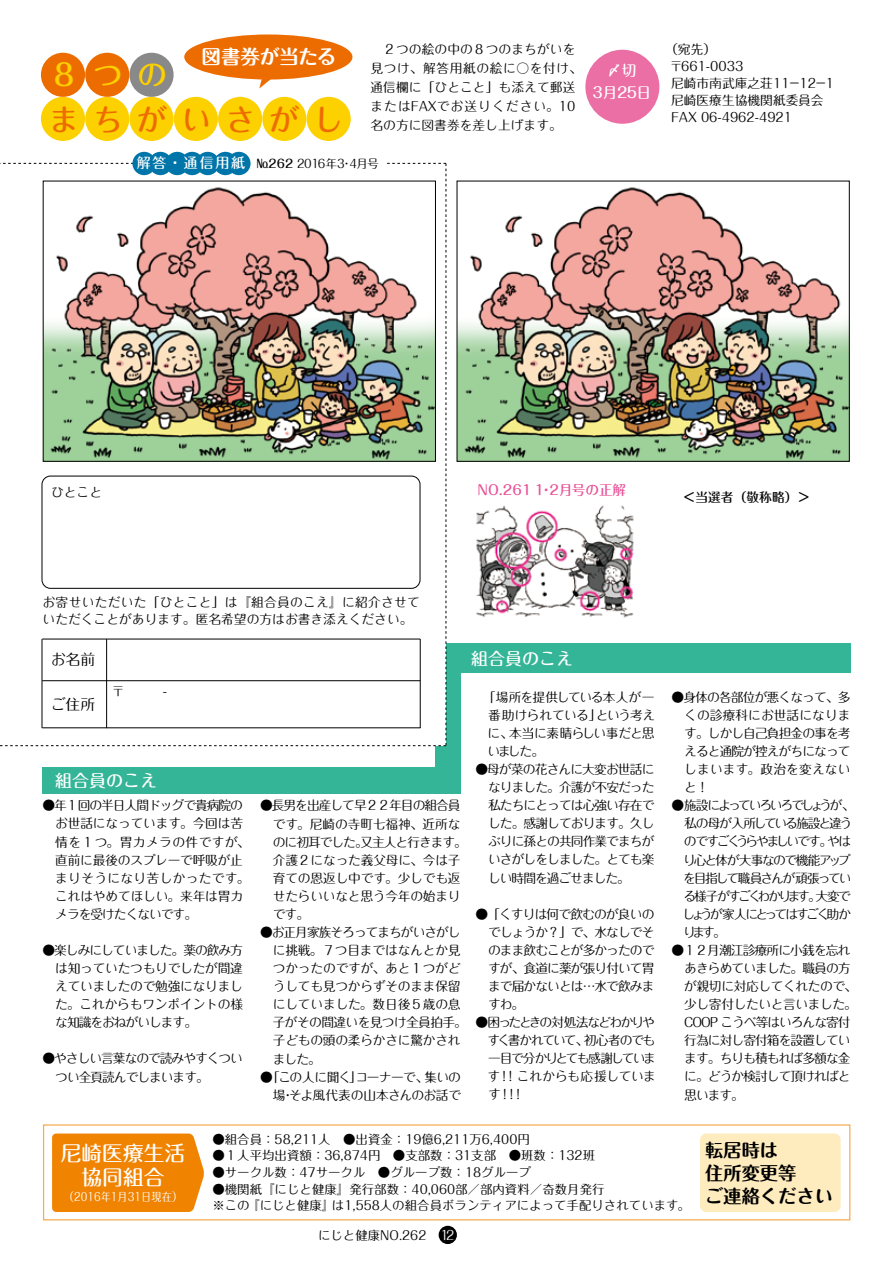
<style>
.page{position:relative;width:893px;height:1263px;background:#fff}
.page>*{position:absolute;margin:0;border:0;box-sizing:border-box;transform-origin:0 0}
.t1{font:500 29.85px "Maru Fo Pro";letter-spacing:.475em;color:#ed6c00}
.t2{font:500 29.85px "Maru Fo Pro";color:#fdd000}
.t3{font:500 20.7px/23.9px "Maru Fo Pro";color:#fff;text-align:center}
.t4{font:700 19.5px "Maru Fo Pro";letter-spacing:-.005em;color:#fff}
.t5{font:700 18.3px/22.8px "Maru Fo Pro";color:#000}
.t6{font:500 16.95px "Maru Fo Pro";color:#fff}
.t7{font:14.85px "Maru Fo Pro";color:#000}
.t8{font:500 14.7px/21.6px "Maru Fo Pro";letter-spacing:-.04em;color:#fff;text-align:center}
.t9{font:500 13.65px "Maru Fo Pro";color:#e85298}
.t10{font:12.75px/18.1px "Maru Fo Pro";letter-spacing:-.05em;color:#000;text-align:justify}
.t11{font:12.75px/18.1px "Maru Fo Pro";letter-spacing:-.02em;color:#000}
.t12{font:12.75px/18.1px "Maru Fo Pro";letter-spacing:-.075em;color:#000}
.t13{font:12.75px/18.1px "Maru Fo Pro";letter-spacing:-.16em;color:#000}
.t14{font:12.75px/17px "Maru Fo Pro";color:#000}
.t15{font:12.75px/18.1px "Maru Fo Pro";letter-spacing:-.015em;color:#000}
.t16{font:12.75px/19.2px "Maru Fo Pro";letter-spacing:.005em;color:#000}
.t17{font:12.75px/18.1px "Maru Fo Pro";letter-spacing:-.08em;color:#000}
.t18{font:500 12.75px "Maru Fo Pro";color:#000}
.t19{font:12.45px/16.6px "Maru Fo Pro";color:#000}
.t20{font:11.7px "Maru Fo Pro";letter-spacing:-.04em;color:#000}
.t21{font:11.4px "Maru Fo Pro";color:#fff;scale:.9 1}
.s1{font-weight:500;font-size:14.1px;color:#fff}
.s2{font-weight:500}
.s3{font-size:12.75px;color:#fff}
</style>
<div class="page">
<div style="left:439px;top:1226px;width:18px;height:18px;background:#000;border-radius:50%"></div>
<div style="left:435px;top:643px;width:25px;height:150px;background:#35b597"></div>
<div style="left:585px;top:50px;width:74px;height:74px;background:#eb6ea5;border-radius:50%"></div>
<div style="left:184px;top:34px;width:168px;height:46px;background:#ed6c00;border-radius:50%"></div>
<svg style="left:259px;top:79px;width:13px;height:10px"></svg>
<div style="left:41px;top:97px;width:44px;height:44px;background:#fdd000;border-radius:50%"></div>
<div style="left:41px;top:53px;width:44px;height:44px;background:#ed6c00;border-radius:50%"></div>
<div style="left:85px;top:97px;width:44px;height:44px;background:#fdd000;border-radius:50%"></div>
<div style="left:85px;top:53px;width:44px;height:44px;background:#ed6c00;border-radius:50%"></div>
<div style="left:129px;top:97px;width:45px;height:44px;background:#fdd000;border-radius:50%"></div>
<div style="left:129px;top:53px;width:45px;height:44px;background:#898989;border-radius:50%"></div>
<div style="left:174px;top:97px;width:44px;height:44px;background:#fdd000;border-radius:50%"></div>
<div style="left:218px;top:97px;width:44px;height:44px;background:#fdd000;border-radius:50%"></div>
<div style="left:262px;top:97px;width:44px;height:44px;background:#fdd000;border-radius:50%"></div>
<div style="left:307px;top:97px;width:44px;height:44px;background:#fdd000;border-radius:50%"></div>
<div style="left:43px;top:767px;width:418px;height:26px;background:#35b597"></div>
<img style="left:459px;top:187px;width:389px;height:273px">
<div style="left:457px;top:181px;width:393px;height:281px;border:1px solid #000"></div>
<svg style="left:0;top:163px;width:447px;height:583px"></svg>
<hr style="left:42px;top:680px;width:378px;height:1px;background:#000">
<hr style="left:42px;top:727px;width:378px;height:1px;background:#000">
<hr style="left:42px;top:639px;width:378px;height:1px;background:#000">
<hr style="left:42px;top:639px;width:1px;height:89px;background:#000">
<hr style="left:106px;top:639px;width:1px;height:89px;background:#000">
<hr style="left:420px;top:639px;width:1px;height:89px;background:#000">
<img style="left:45px;top:183px;width:389px;height:277px">
<div style="left:43px;top:181px;width:393px;height:281px;border:1px solid #000"></div>
<div style="left:42px;top:476px;width:378px;height:112px;border:1px solid #000;border-radius:9px"></div>
<div style="left:245px;top:156px;width:141px;height:15px;background:#fff"></div>
<div style="left:132px;top:152px;width:24px;height:23px;background:#0075a9;border-radius:50%"></div>
<div style="left:149px;top:152px;width:23px;height:23px;background:#0075a9;border-radius:50%"></div>
<div style="left:166px;top:152px;width:23px;height:23px;background:#0075a9;border-radius:50%"></div>
<div style="left:180px;top:152px;width:24px;height:23px;background:#0075a9;border-radius:50%"></div>
<div style="left:196px;top:152px;width:23px;height:23px;background:#0075a9;border-radius:50%"></div>
<div style="left:214px;top:152px;width:23px;height:23px;background:#0075a9;border-radius:50%"></div>
<div style="left:227px;top:152px;width:24px;height:23px;background:#0075a9;border-radius:50%"></div>
<img style="left:476px;top:505px;width:158px;height:113px">
<div style="left:43px;top:1124px;width:807px;height:96px;border:1px solid #f6ae54"></div>
<div style="left:700px;top:1133px;width:141px;height:79px;background:#feebbe;border-radius:6px"></div>
<div style="left:52px;top:1133px;width:152px;height:79px;background:#f08300"></div>
<div style="left:458px;top:643px;width:393px;height:30px;background:#35b597"></div>
<p class="t16" style="left:370px;top:38px;width:213px;text-indent:13px">２つの絵の中の８つのまちがいを見つけ、解答用紙の絵に○を付け、通信欄に「ひとこと」も添えて郵送またはFAXでお送りください。10名の方に図書券を差し上げます。</p>
<h3 class="t4" style="left:202px;top:41px;width:136px">図書券が当たる</h3>
<h1 class="t1" style="left:49px;top:96px;width:296px">まちがいさがし</h1>
<h1 class="t2" style="left:49px;top:51px;width:120px">８つの</h1>
<p class="t8" style="left:593px;top:58px;width:60px">〆切<br>3月25日</p>
<p class="t20" style="left:137px;top:154px;width:244px"><span class="s1">解答・通信用紙</span> <span class="s2">№262</span> 2016年3・4月号</p>
<p class="t14" style="left:670px;top:39px;width:166px;text-indent:-5px">（宛先）<br>〒661-0033<br>尼崎市南武庫之荘11－12－1尼崎医療生協機関紙委員会<br>FAX 06-4962-4921</p>
<p class="t10" style="left:51px;top:482px;width:53px">ひとこと</p>
<p class="t9" style="left:477px;top:479px;width:150px">NO.261 1・2月号の正解</p>
<p class="t18" style="left:683px;top:487px;width:129px">＜当選者（敬称略）＞</p>
<p class="t14" style="left:43px;top:592px;width:379px">お寄せいただいた「ひとこと」は『組合員のこえ』に紹介させていただくことがあります。匿名希望の方はお書き添えください。</p>
<p class="t7" style="left:51px;top:647px;width:46px">お名前</p>
<p class="t7" style="left:51px;top:692px;width:46px">ご住所</p>
<h3 class="t6" style="left:55px;top:767px;width:104px">組合員のこえ</h3>
<p class="t15" style="left:55px;top:795px;width:196px;text-indent:-13px">●年１回の半日人間ドッグで貴病院のお世話になっています。今回は苦情を１つ。胃カメラの件ですが、直前に最後のスプレーで呼吸が止まりそうになり苦しかったです。これはやめてほしい。来年は胃カメラを受けたくないです。</p>
<p class="t10" style="left:55px;top:939px;width:189px;text-indent:-13px">●楽しみにしていました。薬の飲み方は知っていたつもりでしたが間違えていましたので勉強になりました。これからもワンポイントの様な知識をおねがいします。</p>
<p class="t17" style="left:55px;top:1048px;width:189px;text-indent:-13px">●やさしい言葉なので読みやすくついつい全頁読んでしまいます。</p>
<p class="t11" style="left:273px;top:795px;width:196px;text-indent:-13px">●長男を出産して早２２年目の組合員です。尼崎の寺町七福神、近所なのに初耳でした。又主人と行きます。介護２になった義父母に、今は子育ての恩返し中です。少しでも返せたらいいなと思う今年の始まり</p>
<p class="t11" style="left:273px;top:921px;width:196px;text-indent:-13px">●お正月家族そろってまちがいさがしに挑戦。７つ目まではなんとか見つかったのですが、あと１つがどうしても見つからずそのまま保留にしていました。数日後５歳の息子がその間違いを見つけ全員拍手。子どもの頭の柔らかさに驚かされました。　　　</p>
<p class="t10" style="left:260px;top:1066px;width:203px;text-align:right">●「この人に聞く」コーナーで、集いの場・そよ風代表の山本さんのお話で</p>
<h3 class="t6" style="left:471px;top:645px;width:104px">組合員のこえ</h3>
<p class="t10" style="left:487px;top:686px;width:169px;text-indent:-4px">「場所を提供している本人が一番助けられている」という考えに、本当に素晴らしい事だと思いました。</p>
<p class="t10" style="left:488px;top:759px;width:168px;text-indent:-13px">●母が菜の花さんに大変お世話になりました。介護が不安だった私たちにとっては心強い存在でした。感謝しております。久しぶりに孫との共同作業でまちがいさがしをしました。とても楽しい時間を過ごせました。</p>
<p class="t10" style="left:488px;top:903px;width:168px;text-indent:-13px">●「くすりは何で飲むのが良いのでしょうか？」で、水なしでそのまま飲むことが多かったのですが、食道に薬が張り付いて胃まで届かないとは…水で飲みますわ。　　</p>
<p class="t10" style="left:487px;top:1012px;width:170px;text-indent:-12px">●困ったときの対処法などわかりやすく書かれていて、初心者のでも一目で分かりとても感謝しています！！これからも応援しています！！！　　　</p>
<p class="t10" style="left:684px;top:686px;width:168px;text-indent:-13px">●身体の各部位が悪くなって、多くの診療科にお世話になります。しかし自己負担金の事を考えると通院が控えがちになってしまいます。政治を変えない</p>
<p class="t13" style="left:683px;top:795px;width:173px;text-indent:-11px">●施設によっていろいろでしょうが、私の母が入所している施設と違うのですごくうらやましいです。やはり心と体が大事なので機能アップを目指して職員さんが頑張っている様子がすごくわかります。大変でしょうが家人にとってはすごく助かります。　　　　</p>
<p class="t12" style="left:684px;top:939px;width:174px;text-indent:-13px">●１２月潮江診療所に小銭を忘れあきらめていました。職員の方が親切に対応してくれたので、少し寄付したいと言いました。<br>COOP こうべ等はいろんな寄付行為に対し寄付箱を設置しています。ちりも積もれば多額な金に。どうか検討して頂ければと思います。　</p>
<h2 class="t3" style="left:61px;top:1139px;width:126px">尼崎医療生活協同組合</h2>
<p class="t21" style="left:64px;top:1187px;width:133px">（2016年1月31日現在）</p>
<p class="t19" style="left:212px;top:1129px;width:319px">●組合員：58,211人　●出資金：19億6,211万6,400円</p>
<p class="t19" style="left:212px;top:1146px;width:384px">●１人平均出資額：36,874円　●支部数：31支部　●班数：132班</p>
<p class="t19" style="left:212px;top:1162px;width:320px">●サークル数：47サークル　●グループ数：18グループ</p>
<p class="t19" style="left:212px;top:1179px;width:479px">●機関紙『にじと健康』発行部数：40,060部／部内資料／奇数月発行<br>※この『にじと健康』は1,558人の組合員ボランティアによって手配りされています。</p>
<p class="t19" style="left:318px;top:1226px;width:138px">にじと健康NO.262 <span class="s3">12</span></p>
<h3 class="t5" style="left:705px;top:1137px;width:129px">転居時は<br>住所変更等<br>ご連絡ください</h3>
</div>
